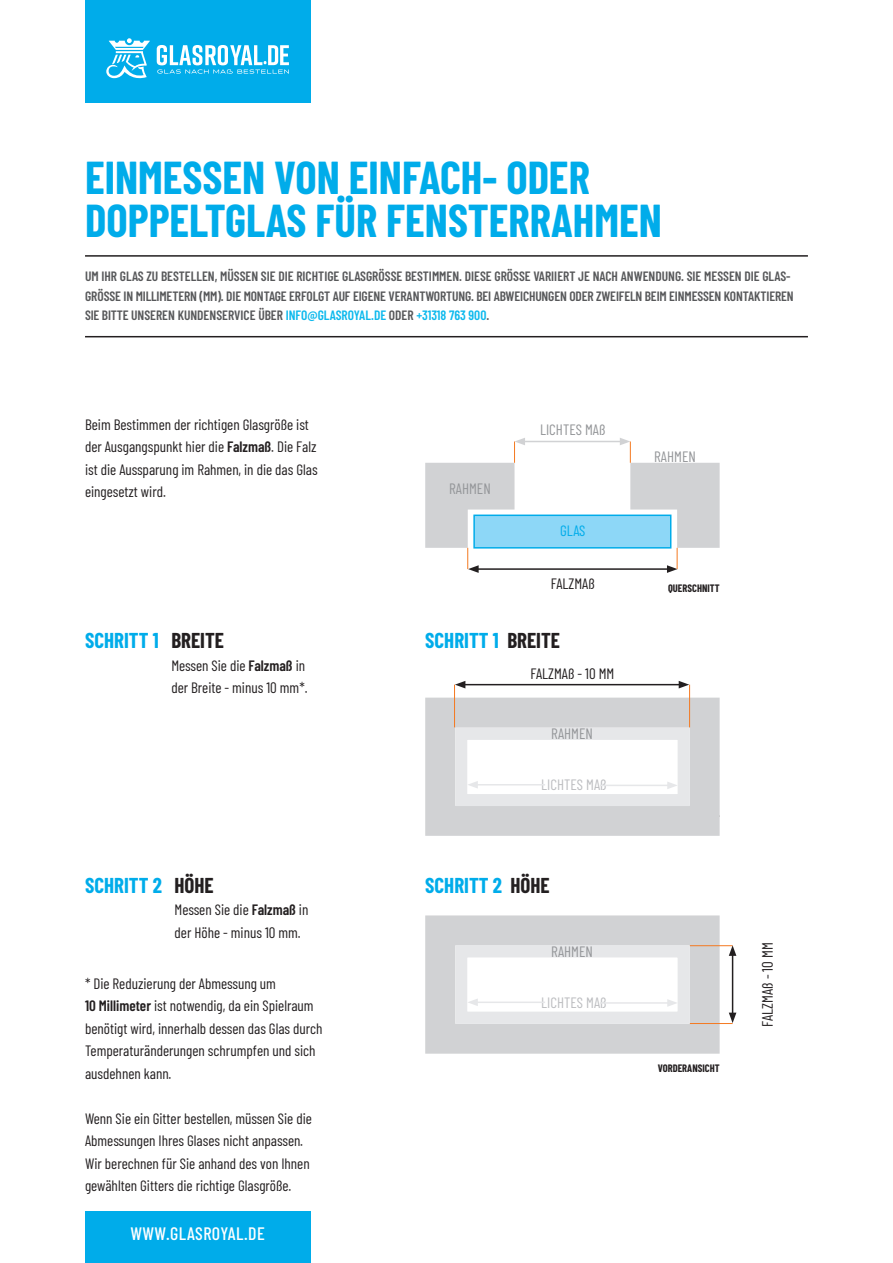
<style>
.page{position:relative;width:893px;height:1263px;background:#fff}
.page>*{position:absolute;margin:0;border:0;box-sizing:border-box;transform-origin:0 0}
.t1{font:700 45px/43.5px "Barlow Condensed";color:#00acea}
.t2{font:700 21px "Barlow Condensed";color:#00acea}
.t3{font:500 18px "Barlow Condensed";letter-spacing:.025em;color:#fff}
.t4{font:15px/22.5px "Barlow Condensed";color:#231f20}
.t5{font:15px "Barlow Condensed";color:#939598}
.t6{font:15px "Barlow Condensed";color:#bcbdc0}
.t7{font:15px "Barlow Condensed";color:#00acea}
.t8{font:600 13.5px/19.5px "Barlow Condensed";letter-spacing:-.005em;color:#57585a}
.t9{font:700 10.5px "Barlow Condensed";color:#231f20}
.s1{color:#0db9ed}
.s2{font-weight:600}
.s3{color:#231f20}
</style>
<div class="page">
<hr style="left:85px;top:255px;width:723px;height:2px;background:#231f20">
<hr style="left:85px;top:336px;width:723px;height:1px;background:#231f20">
<div style="left:473px;top:514px;width:198px;height:35px;background:#8dd7f7;border:2px solid #00acea"></div>
<hr style="left:523px;top:441px;width:99px;height:1px;background:#d1d2d4">
<hr style="left:476px;top:568px;width:193px;height:2px;background:#231f20">
<hr style="left:463px;top:684px;width:218px;height:1px;background:#231f20">
<svg style="left:455px;top:681px;width:10px;height:7px"></svg>
<svg style="left:679px;top:681px;width:10px;height:7px"></svg>
<svg style="left:425px;top:438px;width:100px;height:135px"></svg>
<svg style="left:620px;top:438px;width:100px;height:135px"></svg>
<hr style="left:454px;top:685px;width:1px;height:42px;background:#f47921">
<hr style="left:689px;top:685px;width:1px;height:42px;background:#f47921">
<hr style="left:690px;top:945px;width:43px;height:1px;background:#f47921">
<hr style="left:690px;top:1023px;width:43px;height:1px;background:#f47921">
<hr style="left:732px;top:953px;width:1px;height:62px;background:#231f20">
<svg style="left:729px;top:945px;width:7px;height:11px"></svg>
<svg style="left:729px;top:1013px;width:7px;height:10px"></svg>
<svg style="left:425px;top:915px;width:295px;height:139px"></svg>
<svg style="left:425px;top:698px;width:295px;height:138px"></svg>
<div style="left:85px;top:0;width:225px;height:102px;background:#00acea"></div>
<div style="left:85px;top:1212px;width:225px;height:51px;background:#00acea"></div>
<svg style="left:106px;top:38px;width:44px;height:41px"></svg>
<svg style="left:157px;top:45px;width:132px;height:29px"></svg>
<h1 class="t1" style="left:85px;top:153px;width:578px">EINMESSEN VON EINFACH- ODER<br>DOPPELTGLAS FÜR FENSTERRAHMEN</h1>
<p class="t8" style="left:85px;top:266px;width:710px">UM IHR GLAS ZU BESTELLEN, MÜSSEN SIE DIE RICHTIGE GLASGRÖSSE BESTIMMEN. DIESE GRÖSSE VARIIERT JE NACH ANWENDUNG. SIE MESSEN DIE GLAS-<br>GRÖSSE IN MILLIMETERN (MM). DIE MONTAGE ERFOLGT AUF EIGENE VERANTWORTUNG. BEI ABWEICHUNGEN ODER ZWEIFELN BEIM EINMESSEN KONTAKTIEREN<br>SIE BITTE UNSEREN KUNDENSERVICE ÜBER <span class="s1">INFO@GLASROYAL.DE</span> ODER <span class="s1">+31318 763 900</span>.</p>
<p class="t4" style="left:85px;top:412px;width:234px">Beim Bestimmen der richtigen Glasgröße ist der Ausgangspunkt hier die <span class="s2">Falzmaß</span>. Die Falz ist die Aussparung im Rahmen, in die das Glas eingesetzt wird.</p>
<h2 class="t2" style="left:85px;top:626px;width:141px">SCHRITT 1 <span class="s3">BREITE</span></h2>
<p class="t4" style="left:171px;top:653px;width:138px">Messen Sie die <span class="s2">Falzmaß</span> in der Breite - minus 10 mm*.</p>
<p class="t5" style="left:449px;top:477px;width:43px">RAHMEN</p>
<p class="t5" style="left:540px;top:419px;width:67px">LICHTES MAß</p>
<p class="t7" style="left:560px;top:519px;width:27px">GLAS</p>
<p class="t4" style="left:551px;top:572px;width:46px">FALZMAß</p>
<h2 class="t2" style="left:425px;top:626px;width:136px">SCHRITT 1 <span class="s3">BREITE</span></h2>
<p class="t4" style="left:530px;top:662px;width:85px">FALZMAß - 10 MM</p>
<p class="t5" style="left:551px;top:723px;width:43px">RAHMEN</p>
<p class="t6" style="left:541px;top:774px;width:67px">LICHTES MAß</p>
<h2 class="t2" style="left:85px;top:870px;width:130px">SCHRITT 2 <span class="s3">HÖHE</span></h2>
<h2 class="t2" style="left:425px;top:870px;width:126px">SCHRITT 2 <span class="s3">HÖHE</span></h2>
<p class="t4" style="left:175px;top:897px;width:135px">Messen Sie die <span class="s2">Falzmaß</span> in der Höhe - minus 10 mm.</p>
<p class="t4" style="left:85px;top:971px;width:239px">* Die Reduzierung der Abmessung um<br><span class="s2">10 Millimeter</span> ist notwendig, da ein Spielraum benötigt wird, innerhalb dessen das Glas durch Temperaturänderungen schrumpfen und sich ausdehnen kann.</p>
<p class="t4" style="left:85px;top:1106px;width:228px">Wenn Sie ein Gitter bestellen, müssen Sie die Abmessungen Ihres Glases nicht anpassen.<br>Wir berechnen für Sie anhand des von Ihnen gewählten Gitters die richtige Glasgröße.</p>
<p class="t5" style="left:551px;top:941px;width:43px">RAHMEN</p>
<p class="t6" style="left:541px;top:992px;width:67px">LICHTES MAß</p>
<p class="t3" style="left:130px;top:1221px;width:136px">WWW.GLASROYAL.DE</p>
<p class="t5" style="left:654px;top:446px;width:43px">RAHMEN</p>
<p class="t9" style="left:668px;top:581px;width:53px">QUERSCHNITT</p>
<p class="t9" style="left:658px;top:1061px;width:63px">VORDERANSICHT</p>
<p class="t4" style="left:755px;top:1026px;width:85px;rotate:-90deg">FALZMAß - 10 MM</p>
</div>
